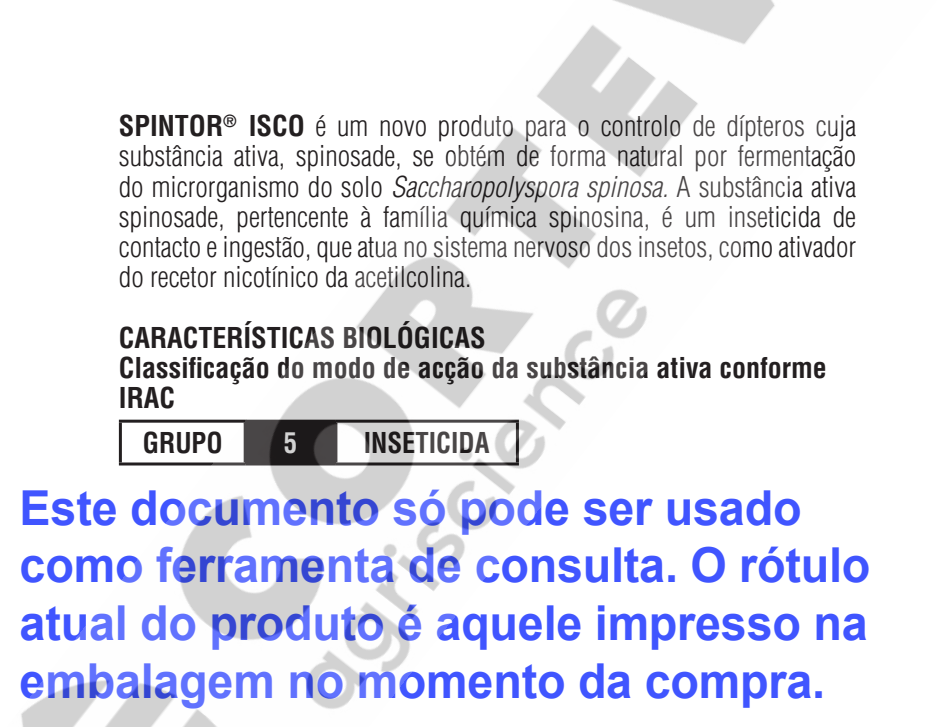
<style>
.page{position:relative;width:943px;height:727px;background:#fff}
.page>*{position:absolute;margin:0;border:0;box-sizing:border-box;transform-origin:0 0}
.t1{font:700 48px/57.6px "Arial";letter-spacing:-.005em;color:#4055ff}
.Label2{font:300 condensed 28px/30.4px "Helvetica LT Std";color:#231f20;text-align:justify}
.Label2-2{font:700 condensed 28px/30.4px "Helvetica LT Std";color:#231f20}
.Label2-3{font:700 condensed 28px "Helvetica LT Std";color:#231f20;scale:.95 1}
.t2{font:700 condensed 28px "Helvetica LT Std";color:#fff;scale:.95 1}
.s1{font-weight:700}
.s2{font-style:italic}
</style>
<div class="page">
<img style="left:21px;top:0;width:754px;height:726px">
<p class="Label2" style="left:119px;top:110px;width:739px"><span class="s1">SPINTOR</span><sup>®</sup> <span class="s1">ISCO</span> é um novo produto para o controlo de dípteros cuja substância ativa, spinosade, se obtém de forma natural por fermentação do microrganismo do solo <span class="s2">Saccharopolyspora spinosa.</span> A substância ativa spinosade, pertencente à família química spinosina, é um inseticida de contacto e ingestão, que atua no sistema nervoso dos insetos, como ativador do recetor nicotínico da acetilcolina.</p>
<p class="Label2-2" style="left:119px;top:322px;width:368px">CARACTERÍSTICAS BIOLÓGICAS</p>
<p class="Label2-2" style="left:119px;top:352px;width:709px">Classificação do modo de acção da substância ativa conforme<br>IRAC</p>
<p class="Label2-3" style="left:143px;top:424px;width:86px">GRUPO</p>
<p class="t2" style="left:284px;top:424px;width:15px">5</p>
<p class="Label2-3" style="left:364px;top:424px;width:134px">INSETICIDA</p>
<h1 class="t1" style="left:20px;top:479px;width:852px">Este documento só pode ser usado como ferramenta de consulta. O rótulo atual do produto é aquele impresso na embalagem no momento da compra.</h1>
</div>
